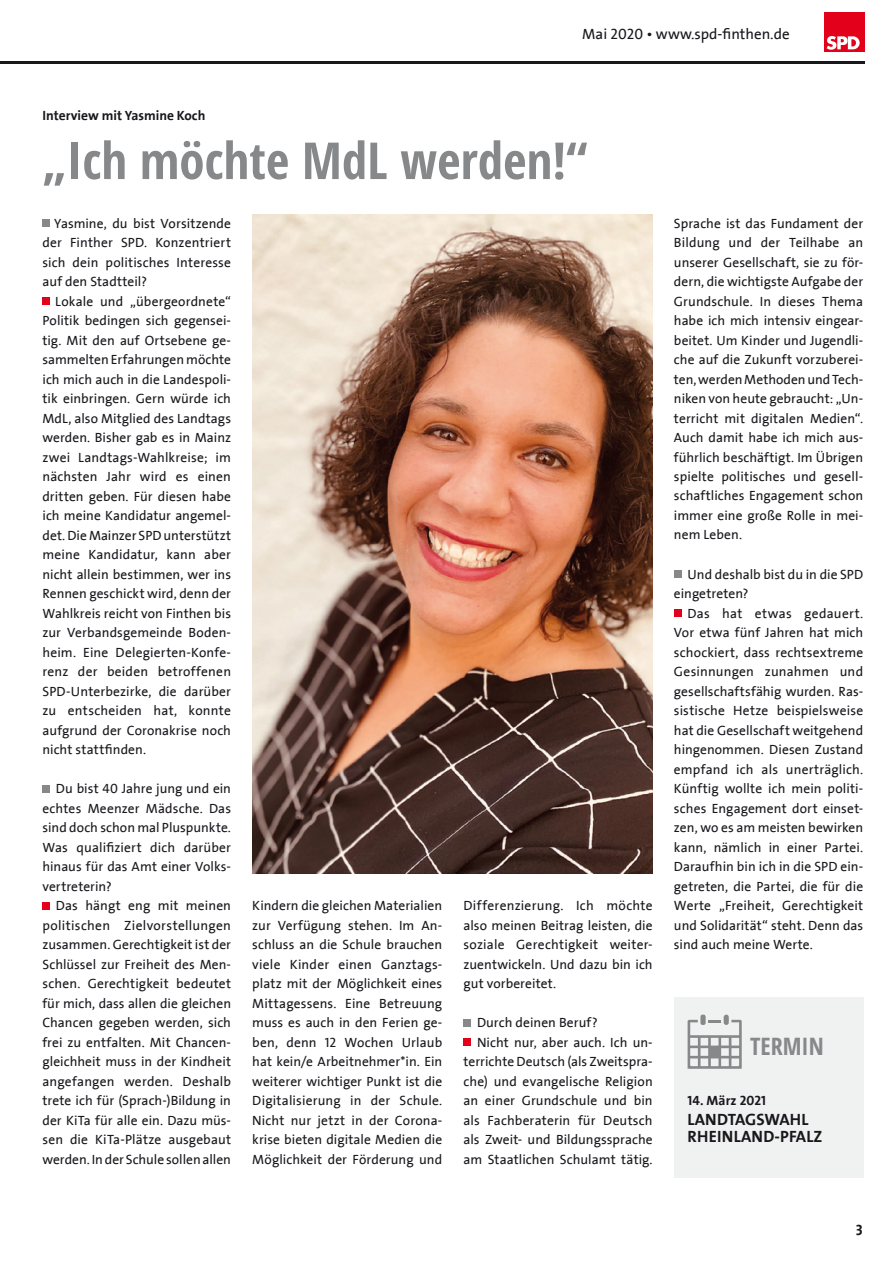
<style>
.page{position:relative;width:893px;height:1263px;background:#fff}
.page>*{position:absolute;margin:0;border:0;box-sizing:border-box;transform-origin:0 0}
.t1{font:700 51px "Open Sans Condensed";color:#87888a}
.t2{font:700 24px "Open Sans Condensed";color:#87888a}
.t3{font:700 16.5px/16.5px "SPD2002 The Sans";letter-spacing:.005em;color:#1a171c}
.t4{font:15px "SPD2002 The Sans";color:#1a171c}
.t5{font:700 15px "SPD2002 The Sans";color:#1a171c}
.t6{font:13.5px/19.5px "SPD2002 The Sans";letter-spacing:.005em;color:#1a171c;text-align:justify}
.t7{font:700 13.5px "SPD2002 The Sans";color:#1a171c}
</style>
<div class="page">
<div style="left:674px;top:997px;width:189px;height:181px;background:#f0f1f1"></div>
<img style="left:252px;top:214px;width:401px;height:659px">
<hr style="left:0;top:62px;width:864px;height:2px;background:#1a171c">
<img style="left:825px;top:12px;width:39px;height:40px">
<div style="left:42px;top:219px;width:8px;height:7px;background:#87888a"></div>
<div style="left:42px;top:297px;width:8px;height:7px;background:#e2001a"></div>
<div style="left:42px;top:785px;width:8px;height:7px;background:#87888a"></div>
<div style="left:42px;top:902px;width:8px;height:7px;background:#e2001a"></div>
<div style="left:463px;top:1019px;width:8px;height:7px;background:#87888a"></div>
<div style="left:463px;top:1039px;width:8px;height:7px;background:#e2001a"></div>
<div style="left:674px;top:570px;width:7px;height:7px;background:#87888a"></div>
<div style="left:674px;top:609px;width:7px;height:7px;background:#e2001a"></div>
<svg style="left:688px;top:1015px;width:54px;height:54px"></svg>
<p class="t4" style="left:582px;top:26px;width:209px">Mai 2020 • www.spd-finthen.de</p>
<p class="t7" style="left:42px;top:109px;width:164px">Interview mit Yasmine Koch</p>
<h1 class="t1" style="left:42px;top:125px;width:546px">„Ich möchte MdL werden!“</h1>
<p class="t6" style="left:42px;top:214px;width:190px;text-indent:12px">Yasmine, du bist Vorsitzende der Finther SPD. Konzentriert sich dein politisches Interesse auf den Stadtteil?</p>
<p class="t6" style="left:42px;top:292px;width:190px;text-indent:13px">Lokale und „übergeordnete“ Politik bedingen sich gegensei&shy;tig. Mit den auf Ortsebene ge&shy;sammelten Erfahrungen möchte ich mich auch in die Landespoli&shy;tik einbringen. Gern würde ich MdL, also Mitglied des Landtags werden. Bisher gab es in Mainz zwei Landtags-Wahlkreise; im nächsten Jahr wird es einen dritten geben. Für diesen habe ich meine Kandidatur angemel&shy;det. Die Mainzer SPD unterstützt meine Kandidatur, kann aber nicht allein bestimmen, wer ins Rennen geschickt wird, denn der Wahlkreis reicht von Finthen bis zur Verbandsgemeinde Boden&shy;heim. Eine Delegierten-Konfe&shy;renz der beiden betroffenen SPD-Unterbezirke, die darüber zu entscheiden hat, konnte aufgrund der Coronakrise noch nicht stattfinden.</p>
<p class="t6" style="left:42px;top:779px;width:190px;text-indent:14px">Du bist 40 Jahre jung und ein echtes Meenzer Mädsche. Das sind doch schon mal Pluspunkte.<br>Was qualifiziert dich darüber hinaus für das Amt einer Volks&shy;vertreterin?</p>
<p class="t6" style="left:42px;top:896px;width:190px;text-indent:14px">Das hängt eng mit meinen politischen Zielvorstellungen zusammen. Gerechtigkeit ist der Schlüssel zur Freiheit des Men&shy;schen. Gerechtigkeit bedeutet für mich, dass allen die gleichen Chancen gegeben werden, sich frei zu entfalten. Mit Chancen&shy;gleichheit muss in der Kindheit angefangen werden. Deshalb trete ich für (Sprach-)Bildung in der KiTa für alle ein. Dazu müs&shy;sen die KiTa-Plätze ausgebaut werden. In der Schule sollen allen</p>
<p class="t6" style="left:252px;top:897px;width:191px">Kindern die gleichen Materialien zur Verfügung stehen. Im An&shy;schluss an die Schule brauchen viele Kinder einen Ganztags&shy;platz mit der Möglichkeit eines Mittagessens. Eine Betreuung muss es auch in den Ferien ge&shy;ben, denn 12 Wochen Urlaub hat kein/e Arbeitnehmer*in. Ein weiterer wichtiger Punkt ist die Digitalisierung in der Schule.<br>Nicht nur jetzt in der Corona&shy;krise bieten digitale Medien die Möglichkeit der Förderung und</p>
<p class="t6" style="left:463px;top:896px;width:191px">Differenzierung. Ich möchte also meinen Beitrag leisten, die soziale Gerechtigkeit weiter&shy;zuentwickeln. Und dazu bin ich gut vorbereitet.</p>
<p class="t6" style="left:477px;top:1014px;width:122px">Durch deinen Beruf?</p>
<p class="t6" style="left:477px;top:1033px;width:177px">Nicht nur, aber auch. Ich un-</p>
<p class="t6" style="left:463px;top:1053px;width:191px">terrichte Deutsch (als Zweitspra-</p>
<p class="t6" style="left:463px;top:1072px;width:191px">che) und evangelische Religion</p>
<p class="t6" style="left:463px;top:1092px;width:191px">an einer Grundschule und bin</p>
<p class="t6" style="left:463px;top:1111px;width:191px">als Fachberaterin für Deutsch</p>
<p class="t6" style="left:463px;top:1131px;width:191px">als Zweit- und Bildungssprache</p>
<p class="t6" style="left:463px;top:1150px;width:191px">am Staatlichen Schulamt tätig.</p>
<p class="t6" style="left:674px;top:214px;width:191px">Sprache ist das Fundament der Bildung und der Teilhabe an unserer Gesellschaft, sie zu för&shy;dern, die wichtigste Aufgabe der Grundschule. In dieses Thema habe ich mich intensiv eingear&shy;beitet. Um Kinder und Jugendli&shy;che auf die Zukunft vorzuberei&shy;ten, werden Methoden und Tech&shy;niken von heute gebraucht: „Un&shy;terricht mit digitalen Medien“.<br>Auch damit habe ich mich aus&shy;führlich beschäftigt. Im Übrigen spielte politisches und gesell&shy;schaftliches Engagement schon immer eine große Rolle in mei&shy;nem Leben.</p>
<p class="t6" style="left:674px;top:565px;width:191px;text-indent:14px">Und deshalb bist du in die SPD eingetreten?</p>
<p class="t6" style="left:674px;top:604px;width:191px;text-indent:14px">Das hat etwas gedauert.<br>Vor etwa fünf Jahren hat mich schockiert, dass rechtsextreme Gesinnungen zunahmen und gesellschaftsfähig wurden. Ras&shy;sistische Hetze beispielsweise hat die Gesellschaft weitgehend hingenommen. Diesen Zustand empfand ich als unerträglich.<br>Künftig wollte ich mein politi&shy;sches Engagement dort einset&shy;zen, wo es am meisten bewirken kann, nämlich in einer Partei.<br>Daraufhin bin ich in die SPD ein&shy;getreten, die Partei, die für die Werte „Freiheit, Gerechtigkeit und Solidarität“ steht. Denn das sind auch meine Werte.</p>
<h2 class="t2" style="left:750px;top:1029px;width:75px">TERMIN</h2>
<p class="t7" style="left:688px;top:1093px;width:80px">14. März 2021</p>
<p class="t3" style="left:688px;top:1112px;width:136px">LANDTAGSWAHL<br>RHEINLAND-PFALZ</p>
<p class="t5" style="left:856px;top:1222px;width:9px">3</p>
</div>
